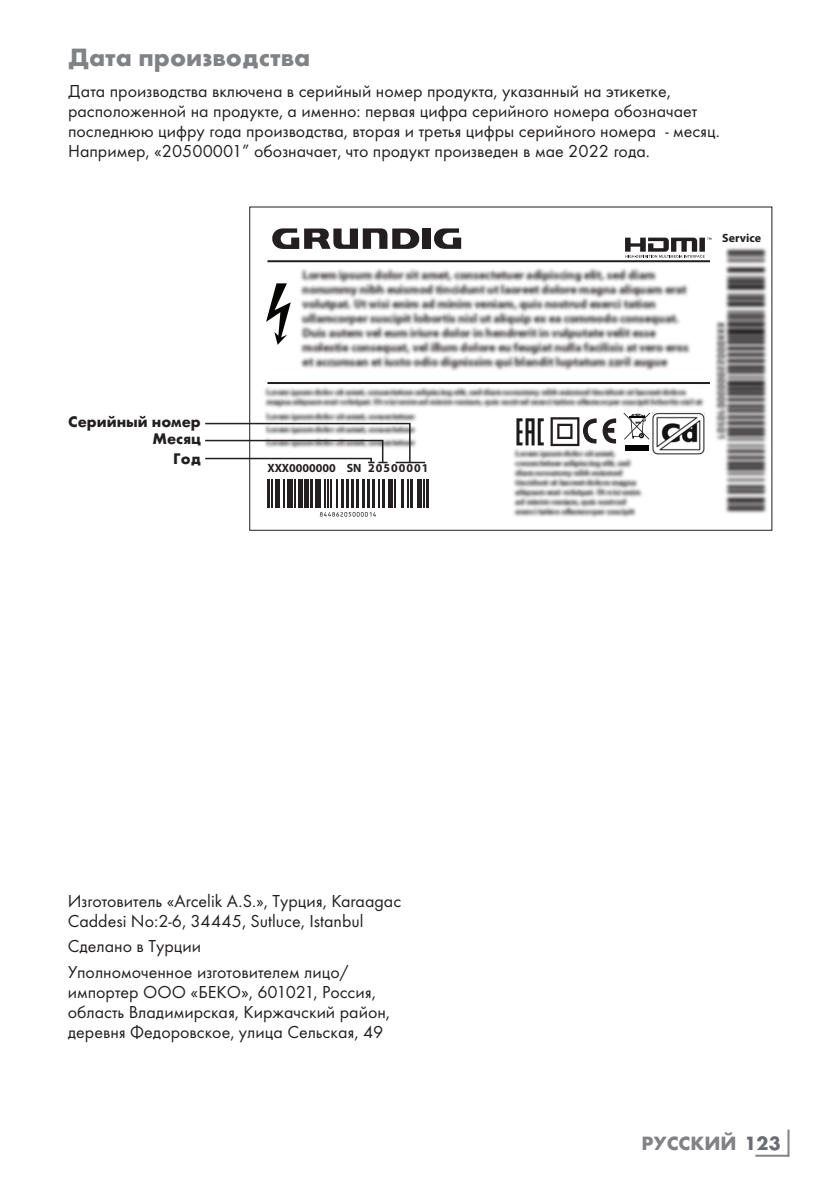
<style>
.page{position:relative;width:840px;height:1191px;background:#fff}
.page>*{position:absolute;margin:0;border:0;box-sizing:border-box;transform-origin:0 0}
.t1{font:700 26px "Futura TOT";color:#808285}
.t2{font:700 20px "Futura TOT";color:#808285}
.t3{font:18px/20px "Futura TOT Boo";color:#231f20}
.t4{font:700 16px "Futura TOT";color:#231f20}
.t5{font:700 12px "Myriad Pro";color:#231f20}
.s1{color:#6c6d70}
</style>
<div class="page">
<hr style="left:787px;top:1129px;width:2px;height:27px;background:#808285">
<hr style="left:755px;top:1154px;width:33px;height:2px;background:#808285">
<img style="left:725px;top:483px;width:42px;height:31px">
<img style="left:267px;top:228px;width:500px;height:88px">
<img style="left:300px;top:316px;width:467px;height:167px">
<svg style="left:266px;top:283px;width:24px;height:57px"></svg>
<img style="left:276px;top:340px;width:219px;height:13px">
<img style="left:300px;top:353px;width:195px;height:14px">
<img style="left:264px;top:367px;width:231px;height:150px">
<img style="left:443px;top:378px;width:270px;height:140px">
<hr style="left:267px;top:480px;width:3px;height:28px;background:#231f20">
<hr style="left:271px;top:480px;width:2px;height:28px;background:#231f20">
<div style="left:275px;top:480px;width:5px;height:28px;background:#231f20"></div>
<svg style="left:283px;top:480px;width:1px;height:28px"></svg>
<div style="left:287px;top:480px;width:6px;height:28px;background:#231f20"></div>
<hr style="left:294px;top:480px;width:2px;height:28px;background:#231f20">
<div style="left:298px;top:480px;width:5px;height:28px;background:#231f20"></div>
<div style="left:304px;top:480px;width:5px;height:28px;background:#231f20"></div>
<hr style="left:310px;top:480px;width:3px;height:28px;background:#231f20">
<div style="left:314px;top:480px;width:6px;height:28px;background:#231f20"></div>
<hr style="left:382px;top:480px;width:3px;height:28px;background:#231f20">
<hr style="left:388px;top:480px;width:4px;height:28px;background:#231f20">
<svg style="left:394px;top:480px;width:1px;height:28px"></svg>
<hr style="left:401px;top:480px;width:3px;height:28px;background:#231f20">
<hr style="left:406px;top:480px;width:2px;height:28px;background:#231f20">
<hr style="left:409px;top:480px;width:3px;height:28px;background:#231f20">
<hr style="left:417px;top:480px;width:4px;height:28px;background:#231f20">
<hr style="left:422px;top:480px;width:2px;height:28px;background:#231f20">
<hr style="left:425px;top:480px;width:3px;height:28px;background:#231f20">
<svg style="left:320px;top:480px;width:59px;height:36px"></svg>
<hr style="left:395px;top:462px;width:30px;height:1px;background:#231f20">
<svg style="left:205px;top:422px;width:206px;height:42px"></svg>
<h1 class="t1" style="left:68px;top:41px;width:243px">Дата производства</h1>
<p class="t3" style="left:68px;top:81px;width:653px">Дата производства включена в серийный номер продукта, указанный на этикетке, расположенной на продукте, а именно: первая цифра серийного номера обозначает последнюю цифру года производства, вторая и третья цифры серийного номера - месяц.<br>Например, «20500001” обозначает, что продукт произведен в мае 2022 года.</p>
<p class="t4" style="left:68px;top:411px;width:134px">Серийный номер</p>
<p class="t4" style="left:152px;top:429px;width:50px">Месяц</p>
<p class="t4" style="left:173px;top:449px;width:29px">Год</p>
<p class="t5" style="left:267px;top:460px;width:162px">XXX0000000 SN 20500001</p>
<p class="t3" style="left:68px;top:890px;width:335px">Изготовитель «Arcelik A.S.», Турция, Karaagac<br>Сaddesi No:2-6, 34445, Sutluce, Istanbul</p>
<p class="t3" style="left:68px;top:933px;width:282px;line-height:25.6px">Сделано в Турции<br>Уполномоченное изготовителем лицо/</p>
<p class="t3" style="left:68px;top:982px;width:323px">импортер ООО «БЕКО», 601021, Россия, область Владимирская, Киржачский район, деревня Федоровское, улица Сельская, 49</p>
<p class="t5" style="left:721px;top:231px;width:40px">Service</p>
<p class="t2" style="left:641px;top:1131px;width:141px">РУССКИЙ <span class="s1">123</span></p>
</div>
